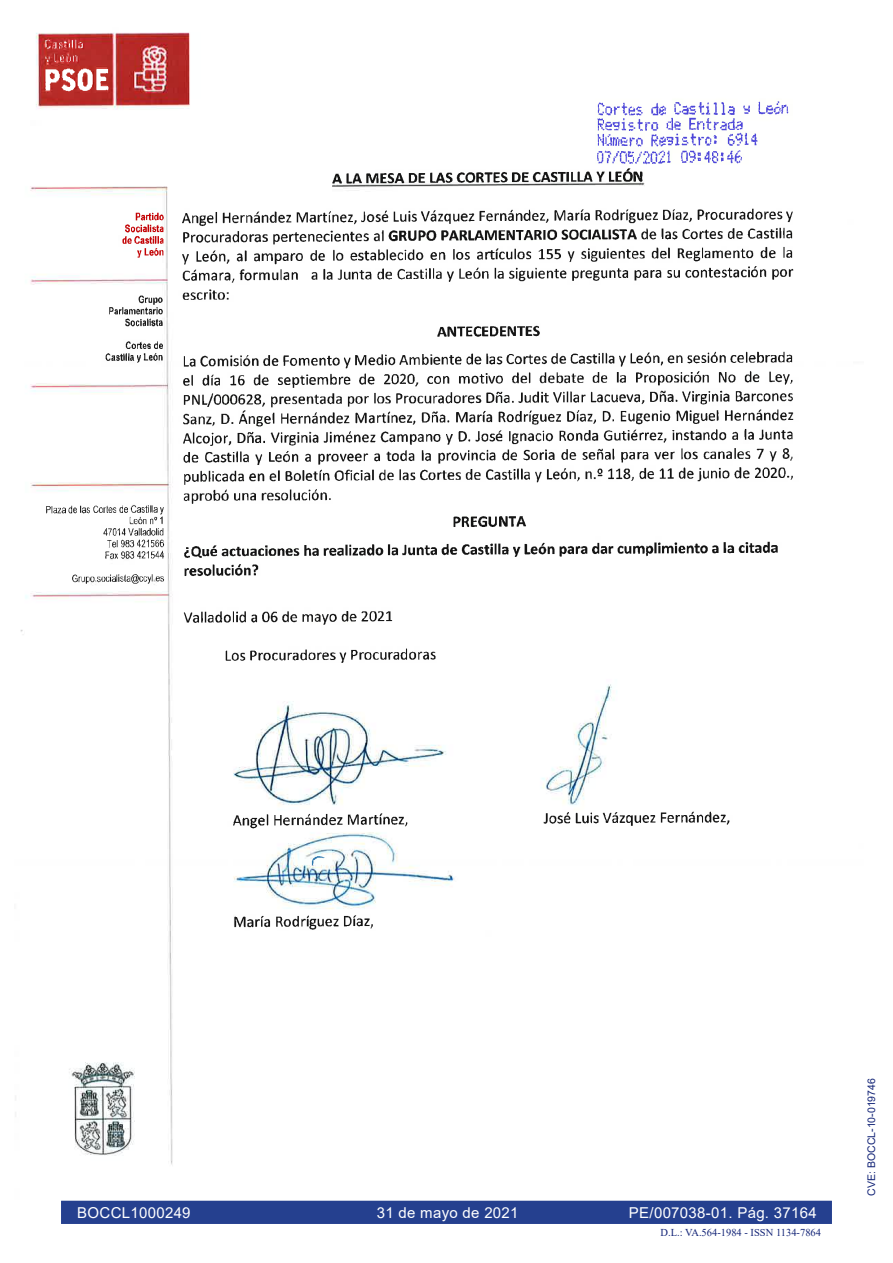
<style>
.page{position:relative;width:893px;height:1263px;background:#fff}
.page>*{position:absolute;margin:0;border:0;box-sizing:border-box;transform-origin:0 0}
.E_CVE{font:15px "Arial";letter-spacing:.02em;color:#fff}
.t1{font:10.5px "Times New Roman";color:#132477}
.t2{font:10.5px "Arial";color:#132477}
</style>
<div class="page">
<div style="left:60px;top:1200px;width:773px;height:25px;background:#25408f"></div>
<div style="left:60px;top:1199px;width:773px;height:26px;border:2px solid #fff"></div>
<img style="left:15px;top:32px;width:818px;height:1168px">
<img style="left:45px;top:40px;width:66px;height:52px">
<img style="left:595px;top:101px;width:194px;height:63px">
<img style="left:45px;top:168px;width:750px;height:761px">
<img style="left:310px;top:855px;width:14px;height:11px">
<p class="E_CVE" style="left:77px;top:1202px;width:115px">BOCCL1000249</p>
<p class="E_CVE" style="left:377px;top:1202px;width:143px">31 de mayo de 2021</p>
<p class="E_CVE" style="left:629px;top:1202px;width:189px">PE/007038-01. Pág. 37164</p>
<p class="t1" style="left:661px;top:1225px;width:162px">D.L.: VA.564-1984 - ISSN 1134-7864</p>
<p class="t2" style="left:864px;top:1195px;width:119px;rotate:-90deg">CVE: BOCCL-10-019746</p>
</div>
